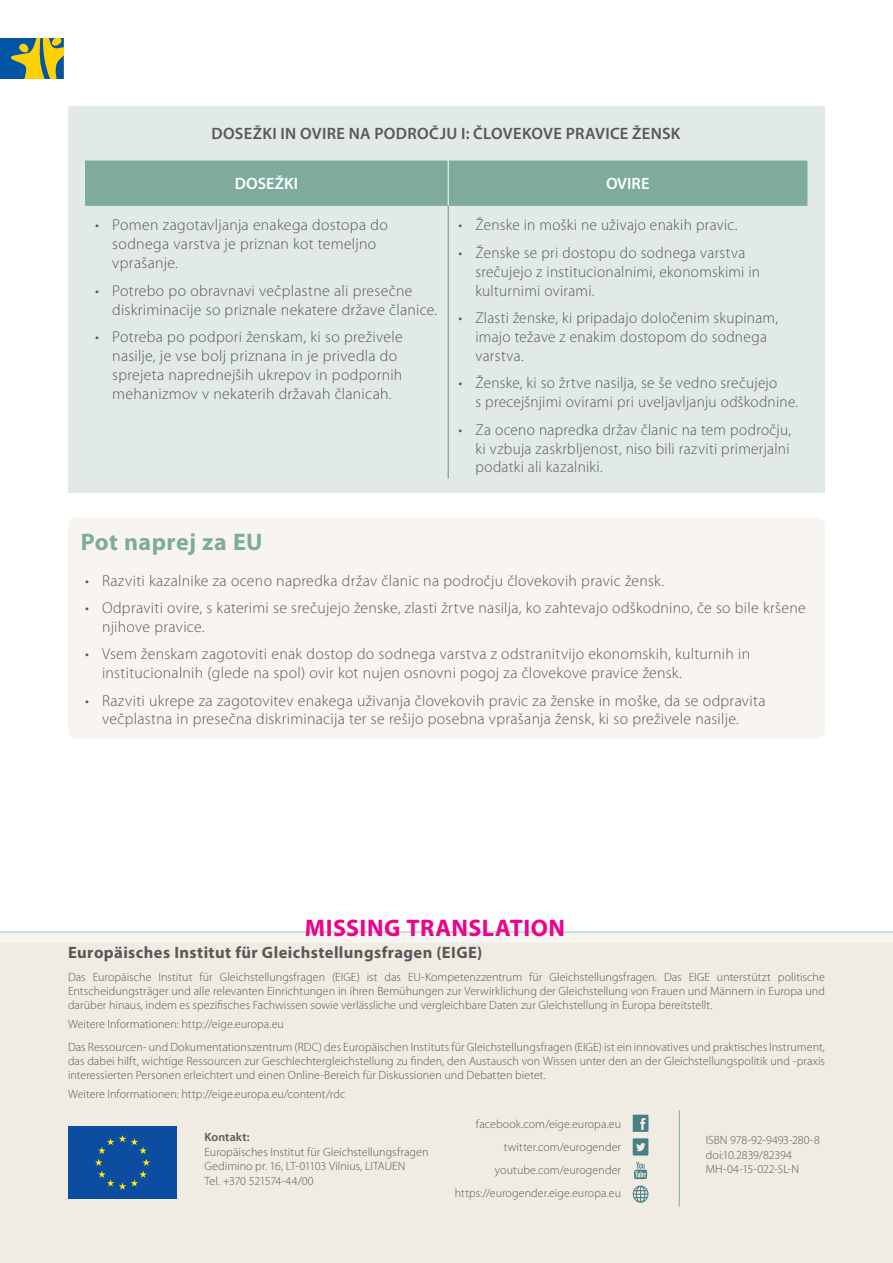
<style>
.page{position:relative;width:893px;height:1263px;background:#fff}
.page>*{position:absolute;margin:0;border:0;box-sizing:border-box;transform-origin:0 0}
.Title_1{font:700 24px "Myriad Pro";letter-spacing:.02em;color:#ed028c}
.Title_1-2{font:700 24px "Myriad Pro";letter-spacing:.02em;color:#7eab9b}
.End{font:700 16.5px "Myriad Pro";letter-spacing:.025em;color:#57585a}
.Fig_Table_title{font:600 16.5px "Myriad Pro";letter-spacing:.02em;color:#57585a}
.Table_Title{font:600 16.5px "Myriad Pro";color:#fff}
.t1{font:300 15.75px/18.9px "Myriad Pro";letter-spacing:.015em;color:#57585a}
.End_01{font:300 12px/14.2px "Myriad Pro";letter-spacing:.005em;color:#57585a;text-align:justify}
.End_03{font:300 12px/14.4px "Myriad Pro";color:#57585a}
.End_04{font:300 12px "Myriad Pro";letter-spacing:.005em;color:#57585a}
.End_02{font:300 12px "Myriad Pro";letter-spacing:.005em;color:#57585a}
.End_03-2{font:300 12px "Myriad Pro";letter-spacing:-.02em;color:#57585a}
.End_03-3{font:600 12px "Myriad Pro";letter-spacing:.01em;color:#57585a}
</style>
<div class="page">
<svg style="left:0;top:38px;width:64px;height:41px"></svg>
<div style="left:68px;top:517px;width:757px;height:221px;background:#f8f5f0;border-radius:9px"></div>
<div style="left:68px;top:106px;width:757px;height:387px;background:#e1eae7"></div>
<div style="left:85px;top:161px;width:722px;height:45px;background:#7eab9b"></div>
<hr style="left:448px;top:161px;width:1px;height:45px;background:#fff">
<hr style="left:448px;top:206px;width:1px;height:272px;background:#808285">
<div style="left:0;top:943px;width:893px;height:320px;background:#f1ece2"></div>
<div style="left:68px;top:1126px;width:109px;height:73px;background:#0d4da1"></div>
<svg style="left:95px;top:1135px;width:55px;height:55px"></svg>
<svg style="left:633px;top:1138px;width:15px;height:17px"></svg>
<svg style="left:633px;top:1115px;width:15px;height:17px"></svg>
<svg style="left:634px;top:1162px;width:13px;height:17px"></svg>
<svg style="left:633px;top:1185px;width:15px;height:18px"></svg>
<hr style="left:679px;top:1110px;width:1px;height:96px;background:#7eab9b">
<svg style="left:0;top:931px;width:893px;height:12px;fill:#f7f5f0"></svg>
<p class="Fig_Table_title" style="left:212px;top:123px;width:471px">DOSEŽKI IN OVIRE NA PODROČJU I: ČLOVEKOVE PRAVICE ŽENSK</p>
<p class="Table_Title" style="left:235px;top:173px;width:65px">DOSEŽKI</p>
<p class="Table_Title" style="left:606px;top:173px;width:45px">OVIRE</p>
<p class="t1" style="left:112px;top:216px;width:277px;text-indent:-17px">• Pomen zagotavljanja enakega dostopa do sodnega varstva je priznan kot temeljno vprašanje.</p>
<p class="t1" style="left:112px;top:281px;width:327px;text-indent:-17px">• Potrebo po obravnavi večplastne ali presečne diskriminacije so priznale nekatere države članice.</p>
<p class="t1" style="left:112px;top:328px;width:292px;text-indent:-17px">• Potreba po podpori ženskam, ki so preživele nasilje, je vse bolj priznana in je privedla do sprejeta naprednejših ukrepov in podpornih mehanizmov v nekaterih državah članicah.</p>
<p class="t1" style="left:458px;top:216px;width:280px">• Ženske in moški ne uživajo enakih pravic.</p>
<p class="t1" style="left:475px;top:243px;width:286px;text-indent:-17px">• Ženske se pri dostopu do sodnega varstva srečujejo z institucionalnimi, ekonomskimi in kulturnimi ovirami.</p>
<p class="t1" style="left:475px;top:309px;width:304px;text-indent:-17px">• Zlasti ženske, ki pripadajo določenim skupinam, imajo težave z enakim dostopom do sodnega varstva.</p>
<p class="t1" style="left:475px;top:374px;width:324px;text-indent:-17px">• Ženske, ki so žrtve nasilja, se še vedno srečujejo<br>s precejšnjimi ovirami pri uveljavljanju odškodnine.</p>
<p class="t1" style="left:475px;top:420px;width:317px;text-align:justify;text-indent:-17px">• Za oceno napredka držav članic na tem področju, ki vzbuja zaskrbljenost, niso bili razviti primerjalni podatki ali kazalniki.</p>
<p class="Title_1-2" style="left:81px;top:526px;width:183px">Pot naprej za EU</p>
<p class="t1" style="left:85px;top:571px;width:581px">• Razviti kazalnike za oceno napredka držav članic na področju človekovih pravic žensk.</p>
<p class="t1" style="left:102px;top:598px;width:705px;text-indent:-17px">• Odpraviti ovire, s katerimi se srečujejo ženske, zlasti žrtve nasilja, ko zahtevajo odškodnino, če so bile kršene njihove pravice.</p>
<p class="t1" style="left:102px;top:645px;width:650px;text-indent:-17px">• Vsem ženskam zagotoviti enak dostop do sodnega varstva z odstranitvijo ekonomskih, kulturnih in institucionalnih (glede na spol) ovir kot nujen osnovni pogoj za človekove pravice žensk.</p>
<p class="t1" style="left:102px;top:691px;width:665px;text-indent:-17px">• Razviti ukrepe za zagotovitev enakega uživanja človekovih pravic za ženske in moške, da se odpravita večplastna in presečna diskriminacija ter se rešijo posebna vprašanja žensk, ki so preživele nasilje.</p>
<p class="Title_1" style="left:305px;top:912px;width:262px">MISSING TRANSLATION</p>
<p class="End" style="left:68px;top:941px;width:416px">Europäisches Institut für Gleichstellungsfragen (EIGE)</p>
<p class="End_01" style="left:68px;top:970px;width:758px">Das Europäische Institut für Gleichstellungsfragen (EIGE) ist das EU-Kompetenzzentrum für Gleichstellungsfragen. Das EIGE unterstützt politische Entscheidungsträger und alle relevanten Einrichtungen in ihren Bemühungen zur Verwirklichung der Gleichstellung von Frauen und Männern in Europa und darüber hinaus, indem es spezifisches Fachwissen sowie verlässliche und vergleichbare Daten zur Gleichstellung in Europa bereitstellt.</p>
<p class="End_02" style="left:68px;top:1017px;width:217px">Weitere Informationen: http://eige.europa.eu</p>
<p class="End_01" style="left:68px;top:1039px;width:758px">Das Ressourcen- und Dokumentationszentrum (RDC) des Europäischen Instituts für Gleichstellungsfragen (EIGE) ist ein innovatives und praktisches Instrument, das dabei hilft, wichtige Ressourcen zur Geschlechtergleichstellung zu finden, den Austausch von Wissen unter den an der Gleichstellungspolitik und -praxis interessierten Personen erleichtert und einen Online-Bereich für Diskussionen und Debatten bietet.</p>
<p class="End_02" style="left:68px;top:1087px;width:279px">Weitere Informationen: http://eige.europa.eu/content/rdc</p>
<p class="End_04" style="left:476px;top:1118px;width:147px">facebook.com/eige.europa.eu</p>
<p class="End_04" style="left:504px;top:1141px;width:119px">twitter.com/eurogender</p>
<p class="End_04" style="left:495px;top:1164px;width:128px">youtube.com/eurogender</p>
<p class="End_04" style="left:455px;top:1186px;width:168px">https://eurogender.eige.europa.eu</p>
<p class="End_03-3" style="left:205px;top:1130px;width:47px">Kontakt:</p>
<p class="End_03" style="left:205px;top:1145px;width:226px">Europäisches Institut für Gleichstellungsfragen</p>
<p class="End_03" style="left:205px;top:1159px;width:202px">Gedimino pr. 16, LT-01103 Vilnius, LITAUEN</p>
<p class="End_03-2" style="left:205px;top:1174px;width:111px">Tel. +370 521574-44/00</p>
<p class="End_03" style="left:706px;top:1133px;width:116px">ISBN 978-92-9493-280-8 doi:10.2839/82394<br>MH-04-15-022-SL-N</p>
</div>
